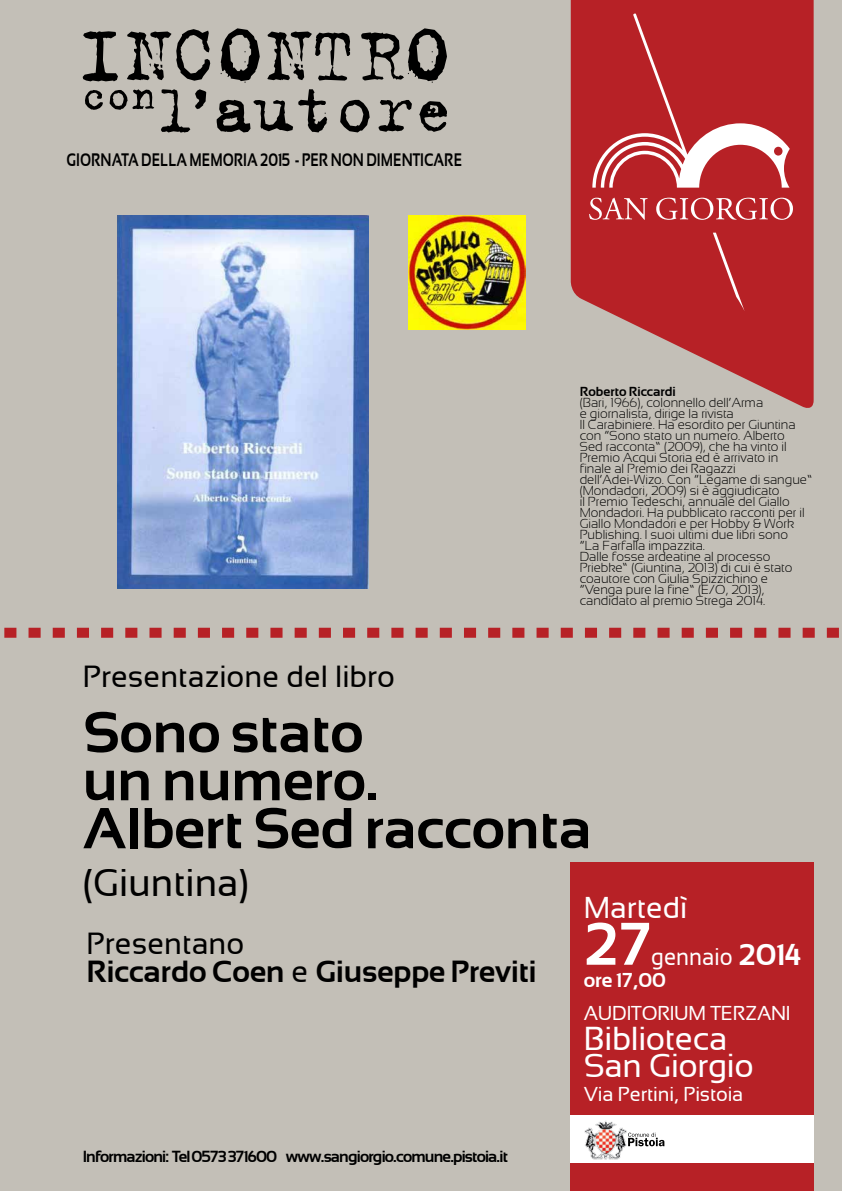
<style>
.page{position:relative;width:842px;height:1191px;background:#c3bfb7}
.page>*{position:absolute;margin:0;border:0;box-sizing:border-box;transform-origin:0 0}
.t1{font:700 60px "Sansation";color:#fff}
.t2{font:700 57.6px/48px "Sansation";color:#000}
.t3{font:38.4px "Sansation";color:#000}
.t4{font:33px/27px "Sansation";letter-spacing:-.01em;color:#fff}
.t5{font:700 30.4px/28.8px "Sansation";color:#000}
.t6{font:30.4px "Sansation";color:#000}
.t7{font:30px "Sansation";color:#fff}
.t8{font:24px "Sansation";color:#fff;scale:.92 1}
.t9{font:20px "Sansation";letter-spacing:-.01em;color:#fff}
.t10{font:700 20px "Sansation";color:#fff}
.t11{font:700 18px "Sansation";color:#000;scale:.78 1}
.t12{font:700 16px "Sansation";letter-spacing:-.05em;color:#000}
.t13{font:300 13px/11px "Sansation";color:#000}
.t14{font:700 13px "Sansation";color:#000}
.s1{font-weight:400}
.s2{font-weight:700;font-size:30px}
</style>
<div class="page">
<img style="left:408px;top:215px;width:118px;height:114px">
<div style="left:571px;top:862px;width:243px;height:329px;background:#b72126"></div>
<svg style="left:571px;top:0;width:243px;height:408px;fill:#b72126"></svg>
<svg style="left:589px;top:198px;width:3px;height:22px"></svg>
<svg style="left:790px;top:198px;width:3px;height:22px"></svg>
<svg style="left:592px;top:13px;width:198px;height:298px;background:#be363b"></svg>
<svg style="left:4px;top:628px;width:835px;height:10px"></svg>
<img style="left:117px;top:216px;width:252px;height:372px">
<svg style="left:217px;top:89px;width:230px;height:43px"></svg>
<svg style="left:161px;top:89px;width:45px;height:43px"></svg>
<svg style="left:85px;top:89px;width:69px;height:21px"></svg>
<svg style="left:83px;top:28px;width:364px;height:55px"></svg>
<div style="left:571px;top:1115px;width:243px;height:48px;background:#fff"></div>
<img style="left:584px;top:1121px;width:43px;height:38px">
<svg style="left:628px;top:1132px;width:36px;height:14px"></svg>
<h3 class="t11" style="left:67px;top:150px;width:509px">GIORNATA DELLA MEMORIA 2015 - PER NON DIMENTICARE</h3>
<p class="t14" style="left:580px;top:384px;width:98px">Roberto Riccardi</p>
<p class="t13" style="left:580px;top:397px;width:235px">(Bari, 1966), colonnello dell’Arma<br>e giornalista, dirige la rivista<br>Il Carabiniere. Ha esordito per Giuntina con “Sono stato un numero. Alberto<br>Sed racconta” (2009), che ha vinto il Premio Acqui Storia ed è arrivato in finale al Premio dei Ragazzi dell’Adei-Wizo. Con “Legame di sangue” (Mondadori, 2009) si è aggiudicato<br>il Premio Tedeschi, annuale del Giallo Mondadori. Ha pubblicato racconti per il Giallo Mondadori e per Hobby &amp; Work Publishing. I suoi ultimi due libri sono<br>“La Farfalla impazzita.<br>Dalle fosse ardeatine al processo Priebke” (Giuntina, 2013) di cui è stato coautore con Giulia Spizzichino e “Venga pure la fine” (E/O, 2013), candidato al premio Strega 2014.</p>
<h3 class="t6" style="left:83px;top:659px;width:314px">Presentazione del libro</h3>
<h2 class="t2" style="left:83px;top:708px;width:510px">Sono stato<br>un numero.<br>Albert Sed racconta</h2>
<h3 class="t3" style="left:83px;top:861px;width:168px">(Giuntina)</h3>
<h3 class="t5" style="left:86px;top:928px;width:452px"><span class="s1">Presentano<br></span>Riccardo Coen <span class="s1">e</span> Giuseppe Previti</h3>
<h3 class="t7" style="left:584px;top:890px;width:105px">Martedì</h3>
<h1 class="t1" style="left:584px;top:909px;width:69px">27</h1>
<h3 class="t8" style="left:651px;top:943px;width:164px">gennaio <span class="s2">2014</span></h3>
<h3 class="t10" style="left:584px;top:968px;width:83px">ore 17,00</h3>
<h3 class="t9" style="left:584px;top:1002px;width:208px">AUDITORIUM TERZANI</h3>
<h3 class="t4" style="left:584px;top:1025px;width:171px">Biblioteca<br>San Giorgio</h3>
<p class="t12" style="left:83px;top:1146px;width:427px">Informazioni: Tel 0573 371600 www.sangiorgio.comune.pistoia.it</p>
<h3 class="t9" style="left:584px;top:1082px;width:161px">Via Pertini, Pistoia</h3>
</div>
